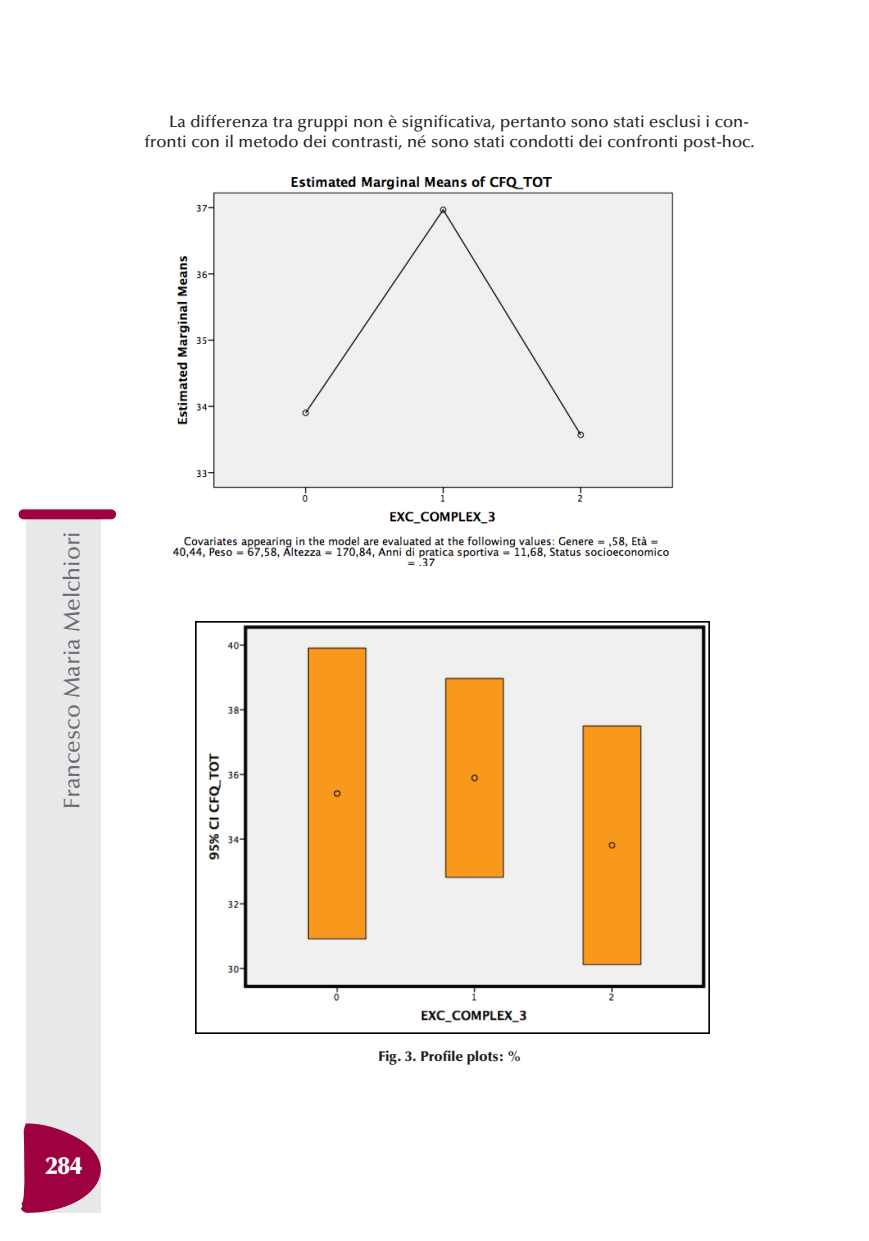
<style>
.page{position:relative;width:869px;height:1241px;background:#fff}
.page>*{position:absolute;margin:0;border:0;box-sizing:border-box;transform-origin:0 0}
.t1{font:900 24.5px "Optima";color:#fff}
.t2{font:500 22.75px "Optima";color:#6c6d70}
.t3{font:500 16.62px/19.6px "Optima";color:#231f20}
.t4{font:900 14px "Optima";color:#231f20}
</style>
<div class="page">
<img style="left:172px;top:176px;width:502px;height:390px">
<img style="left:195px;top:621px;width:514px;height:412px">
<div style="left:27px;top:517px;width:74px;height:695px;background:#e7e8e9"></div>
<div style="left:19px;top:509px;width:97px;height:10px;background:#9d0140;border-radius:5px"></div>
<svg style="left:21px;top:1122px;width:80px;height:90px"></svg>
<p class="t3" style="left:144px;top:113px;width:611px;text-indent:25px">La differenza tra gruppi non è significativa, pertanto sono stati esclusi i con&shy;fronti con il metodo dei contrasti, né sono stati condotti dei confronti post-hoc.</p>
<h2 class="t2" style="left:63px;top:808px;width:279px;rotate:-90deg">Francesco Maria Melchiori</h2>
<h1 class="t1" style="left:45px;top:1155px;width:38px">284</h1>
<p class="t4" style="left:378px;top:1050px;width:144px">Fig. 3. Profile plots: %</p>
</div>
